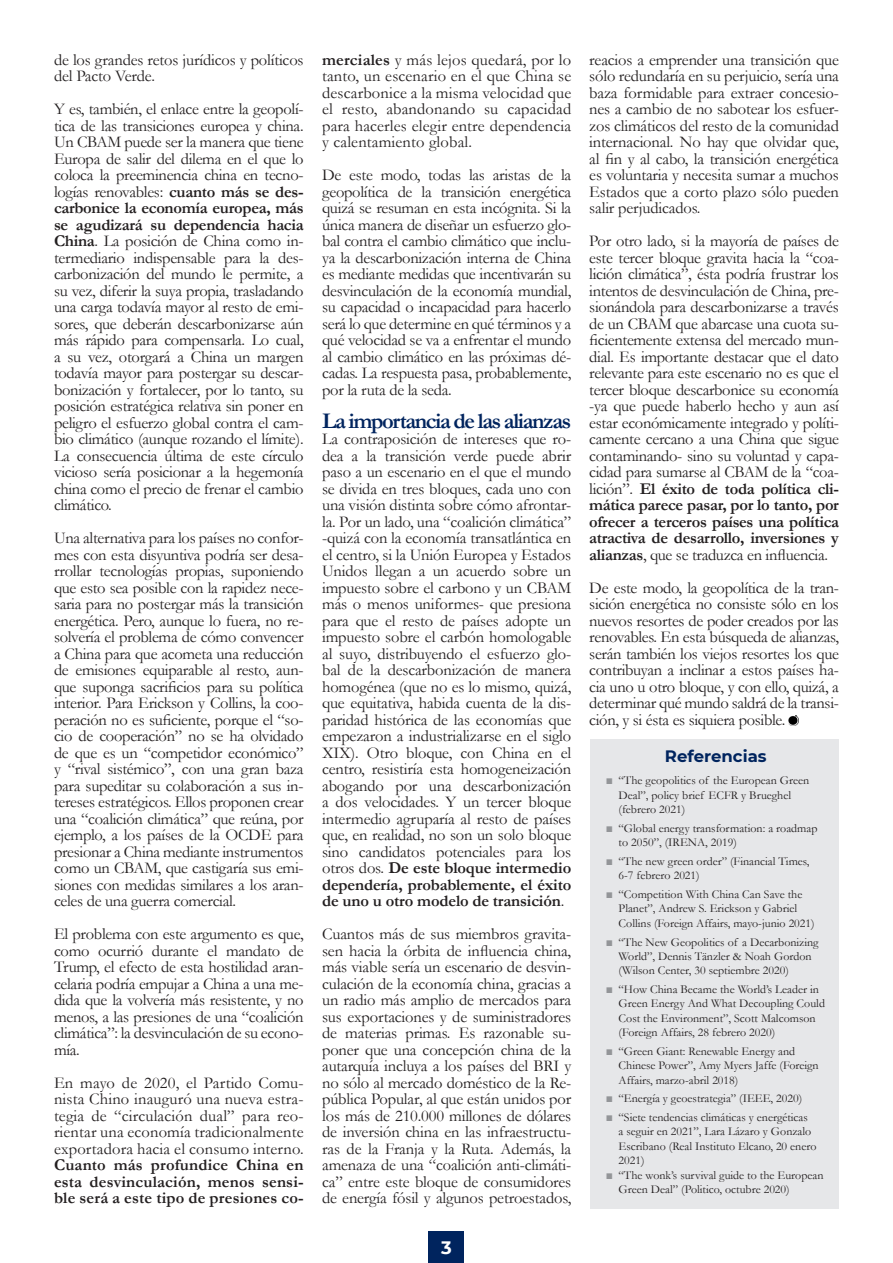
<style>
.page{position:relative;width:893px;height:1263px;background:#fff}
.page>*{position:absolute;margin:0;border:0;box-sizing:border-box;transform-origin:0 0}
.t1{font:700 22.5px "Garamond";letter-spacing:-.06em;color:#00245e}
.t2{font:700 18px "Montserrat";color:#fff}
.t3{font:16.5px/16.5px "Garamond";letter-spacing:-.01em;color:#231f20;text-align:justify}
.t4{font:700 16.5px "Montserrat";color:#00245e}
.t5{font:12px/14.4px "Garamond";color:#231f20}
.s1{font-weight:700}
.s2{font-weight:700;color:#939598}
</style>
<div class="page">
<div style="left:429px;top:1232px;width:35px;height:31px;background:#00245e"></div>
<div style="left:590px;top:739px;width:249px;height:470px;background:#e6e7e9"></div>
<svg style="left:788px;top:715px;width:10px;height:11px"></svg>
<p class="t3" style="left:54px;top:51px;width:251px">de los grandes retos jurídicos y políticos del Pacto Verde.</p>
<p class="t3" style="left:54px;top:100px;width:251px">Y es, también, el enlace entre la geopolí&shy;tica de las transiciones europea y china.<br>Un CBAM puede ser la manera que tiene Europa de salir del dilema en el que lo coloca la preeminencia china en tecno&shy;logías renovables: <span class="s1">cuanto más se des&shy;carbonice la economía europea, más se agudizará su dependencia hacia China</span>. La posición de China como in&shy;termediario indispensable para la des&shy;carbonización del mundo le permite, a su vez, diferir la suya propia, trasladando una carga todavía mayor al resto de emi&shy;sores, que deberán descarbonizarse aún más rápido para compensarla. Lo cual, a su vez, otorgará a China un margen todavía mayor para postergar su descar&shy;bonización y fortalecer, por lo tanto, su posición estratégica relativa sin poner en peligro el esfuerzo global contra el cam&shy;bio climático (aunque rozando el límite).<br>La consecuencia última de este círculo vicioso sería posicionar a la hegemonía china como el precio de frenar el cambio climático.</p>
<p class="t3" style="left:54px;top:529px;width:251px">Una alternativa para los países no confor&shy;mes con esta disyuntiva podría ser desa&shy;rrollar tecnologías propias, suponiendo que esto sea posible con la rapidez nece&shy;saria para no postergar más la transición energética. Pero, aunque lo fuera, no re&shy;solvería el problema de cómo convencer a China para que acometa una reducción de emisiones equiparable al resto, aun&shy;que suponga sacrificios para su política interior. Para Erickson y Collins, la coo&shy;peración no es suficiente, porque el “so&shy;cio de cooperación” no se ha olvidado de que es un “competidor económico” y “rival sistémico”, con una gran baza para supeditar su colaboración a sus in&shy;tereses estratégicos. Ellos proponen crear una “coalición climática” que reúna, por ejemplo, a los países de la OCDE para presionar a China mediante instrumentos como un CBAM, que castigaría sus emi&shy;siones con medidas similares a los aran&shy;celes de una guerra comercial.</p>
<p class="t3" style="left:54px;top:925px;width:251px">El problema con este argumento es que, como ocurrió durante el mandato de Trump, el efecto de esta hostilidad aran&shy;celaria podría empujar a China a una me&shy;dida que la volvería más resistente, y no menos, a las presiones de una “coalición climática”: la desvinculación de su econo&shy;mía.</p>
<p class="t3" style="left:54px;top:1074px;width:251px">En mayo de 2020, el Partido Comu&shy;nista Chino inauguró una nueva estra&shy;tegia de “circulación dual” para reo&shy;rientar una economía tradicionalmente exportadora hacia el consumo interno.<br><span class="s1">Cuanto más profundice China en esta desvinculación, menos sensi&shy;ble será a este tipo de presiones co-</span></p>
<p class="t3" style="left:322px;top:51px;width:251px"><span class="s1">merciales</span> y más lejos quedará, por lo tanto, un escenario en el que China se descarbonice a la misma velocidad que el resto, abandonando su capacidad para hacerles elegir entre dependencia y calentamiento global.</p>
<p class="t3" style="left:322px;top:166px;width:251px">De este modo, todas las aristas de la geopolítica de la transición energética quizá se resuman en esta incógnita. Si la única manera de diseñar un esfuerzo glo&shy;bal contra el cambio climático que inclu&shy;ya la descarbonización interna de China es mediante medidas que incentivarán su desvinculación de la economía mundial, su capacidad o incapacidad para hacerlo será lo que determine en qué términos y a qué velocidad se va a enfrentar el mundo al cambio climático en las próximas dé&shy;cadas. La respuesta pasa, probablemente, por la ruta de la seda.</p>
<p class="t1" style="left:322px;top:405px;width:251px">La importancia de las alianzas</p>
<p class="t3" style="left:322px;top:430px;width:251px">La contraposición de intereses que ro&shy;dea a la transición verde puede abrir paso a un escenario en el que el mundo se divida en tres bloques, cada uno con una visión distinta sobre cómo afrontar&shy;la. Por un lado, una “coalición climática” -quizá con la economía transatlántica en el centro, si la Unión Europea y Estados Unidos llegan a un acuerdo sobre un impuesto sobre el carbono y un CBAM más o menos uniformes- que presiona para que el resto de países adopte un impuesto sobre el carbón homologable al suyo, distribuyendo el esfuerzo glo&shy;bal de la descarbonización de manera homogénea (que no es lo mismo, quizá, que equitativa, habida cuenta de la dis&shy;paridad histórica de las economías que empezaron a industrializarse en el siglo XIX). Otro bloque, con China en el centro, resistiría esta homogeneización abogando por una descarbonización a dos velocidades. Y un tercer bloque intermedio agruparía al resto de países que, en realidad, no son un solo bloque sino candidatos potenciales para los otros dos. <span class="s1">De este bloque intermedio dependería, probablemente, el éxito de uno u otro modelo de transición</span>.</p>
<p class="t3" style="left:322px;top:925px;width:251px">Cuantos más de sus miembros gravita&shy;sen hacia la órbita de influencia china, más viable sería un escenario de desvin&shy;culación de la economía china, gracias a un radio más amplio de mercados para sus exportaciones y de suministradores de materias primas. Es razonable su&shy;poner que una concepción china de la autarquía incluya a los países del BRI y no sólo al mercado doméstico de la Re&shy;pública Popular, al que están unidos por los más de 210.000 millones de dólares de inversión china en las infraestructu&shy;ras de la Franja y la Ruta. Además, la amenaza de una “coalición anti-climáti&shy;ca” entre este bloque de consumidores de energía fósil y algunos petroestados,</p>
<p class="t2" style="left:441px;top:1234px;width:12px">3</p>
<p class="t3" style="left:589px;top:51px;width:251px">reacios a emprender una transición que sólo redundaría en su perjuicio, sería una baza formidable para extraer concesio&shy;nes a cambio de no sabotear los esfuer&shy;zos climáticos del resto de la comunidad internacional. No hay que olvidar que, al fin y al cabo, la transición energética es voluntaria y necesita sumar a muchos Estados que a corto plazo sólo pueden salir perjudicados.</p>
<p class="t3" style="left:589px;top:232px;width:251px">Por otro lado, si la mayoría de países de este tercer bloque gravita hacia la “coa&shy;lición climática”, ésta podría frustrar los intentos de desvinculación de China, pre&shy;sionándola para descarbonizarse a través de un CBAM que abarcase una cuota su&shy;ficientemente extensa del mercado mun&shy;dial. Es importante destacar que el dato relevante para este escenario no es que el tercer bloque descarbonice su economía -ya que puede haberlo hecho y aun así estar económicamente integrado y políti&shy;camente cercano a una China que sigue contaminando- sino su voluntad y capa&shy;cidad para sumarse al CBAM de la “coa&shy;lición”. <span class="s1">El éxito de toda política cli&shy;mática parece pasar, por lo tanto, por ofrecer a terceros países una política atractiva de desarrollo, inversiones y alianzas</span>, que se traduzca en influencia.</p>
<p class="t3" style="left:589px;top:579px;width:251px">De este modo, la geopolítica de la tran&shy;sición energética no consiste sólo en los nuevos resortes de poder creados por las renovables. En esta búsqueda de alianzas, serán también los viejos resortes los que contribuyan a inclinar a estos países ha&shy;cia uno u otro bloque, y con ello, quizá, a determinar qué mundo saldrá de la transi&shy;ción, y si ésta es siquiera posible.</p>
<p class="t4" style="left:665px;top:744px;width:103px">Referencias</p>
<p class="t5" style="left:619px;top:773px;width:192px;text-indent:-13px"><span class="s2">■</span> “The geopolitics of the European Green<br>Deal”, policy brief ECFR y Brueghel (febrero 2021)</p>
<p class="t5" style="left:619px;top:821px;width:200px;text-indent:-13px"><span class="s2">■</span> “Global energy transformation: a roadmap to 2050”, (IRENA, 2019)</p>
<p class="t5" style="left:619px;top:854px;width:192px;text-indent:-13px"><span class="s2">■</span> “The new green order” (Financial Times,<br>6-7 febrero 2021)</p>
<p class="t5" style="left:619px;top:887px;width:198px;text-indent:-13px"><span class="s2">■</span> “Competition With China Can Save the<br>Planet”, Andrew S. Erickson y Gabriel<br>Collins (Foreign Affairs, mayo-junio 2021)</p>
<p class="t5" style="left:619px;top:934px;width:202px;text-indent:-13px"><span class="s2">■</span> “The New Geopolitics of a Decarbonizing<br>World”, Dennis Tänzler &amp; Noah Gordon (Wilson Center, 30 septiembre 2020)</p>
<p class="t5" style="left:619px;top:982px;width:208px;text-indent:-13px"><span class="s2">■</span> “How China Became the World’s Leader in Green Energy And What Decoupling Could Cost the Environment”, Scott Malcomson (Foreign Affairs, 28 febrero 2020)</p>
<p class="t5" style="left:619px;top:1043px;width:202px;text-indent:-13px"><span class="s2">■</span> “Green Giant: Renewable Energy and<br>Chinese Power”, Amy Myers Jaffe (Foreign<br>Affairs, marzo-abril 2018)</p>
<p class="t5" style="left:606px;top:1091px;width:198px"><span class="s2">■</span> “Energía y geoestrategia” (IEEE, 2020)</p>
<p class="t5" style="left:619px;top:1110px;width:199px;text-indent:-13px"><span class="s2">■</span> “Siete tendencias climáticas y energéticas<br>a seguir en 2021”, Lara Lázaro y Gonzalo Escribano (Real Instituto Elcano, 20 enero 2021)</p>
<p class="t5" style="left:619px;top:1167px;width:206px;text-indent:-13px"><span class="s2">■</span> “The wonk’s survival guide to the European<br>Green Deal” (Politico, octubre 2020)</p>
</div>
